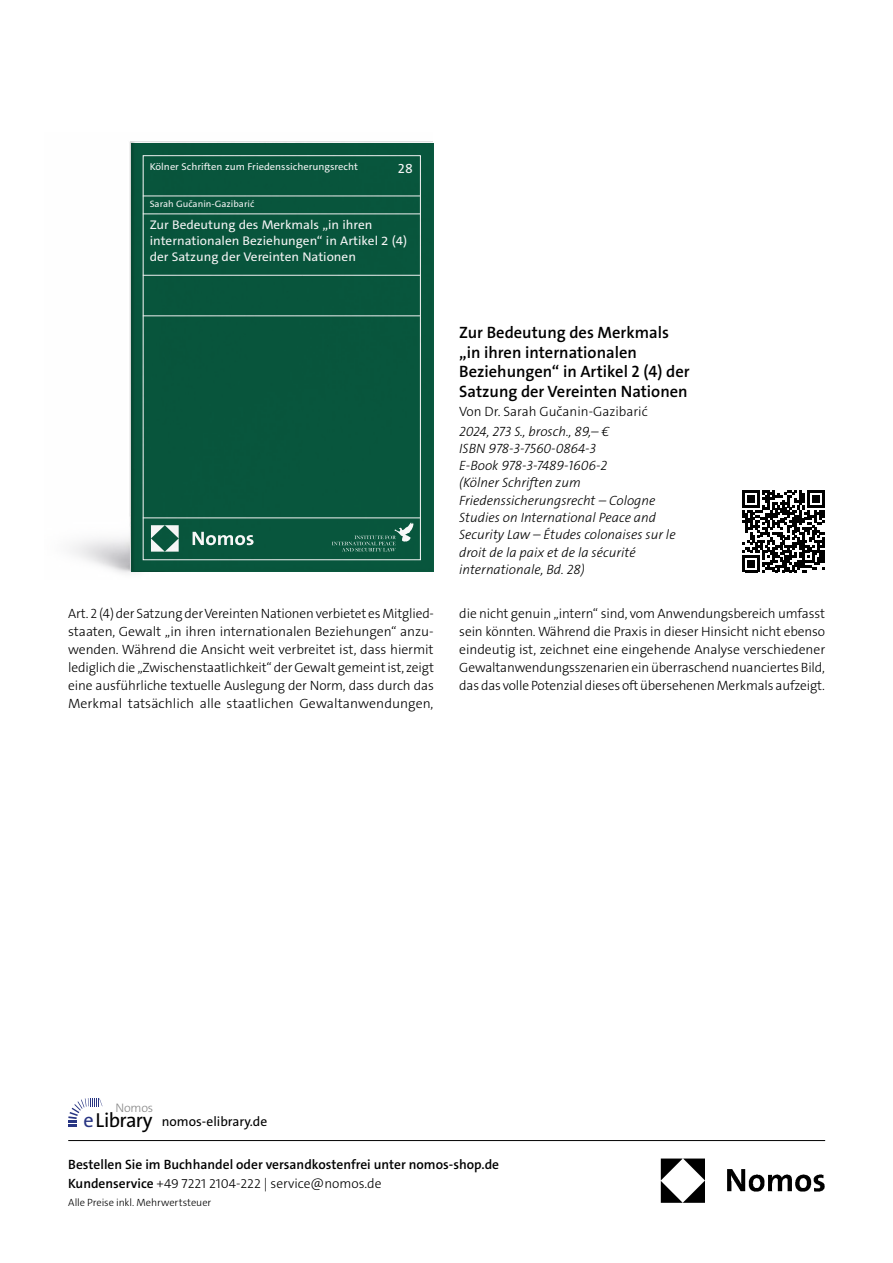
<style>
.page{position:relative;width:893px;height:1263px;background:#fff}
.page>*{position:absolute;margin:0;border:0;box-sizing:border-box;transform-origin:0 0}
.t1{font:20.4px "The Sans Os F";letter-spacing:-.03em;color:#000}
.t2{font:600 16.5px/19.5px "The Sans Os F";color:#000}
.t3{font:300 13.5px/18px "The Sans Os F";color:#000;text-align:justify}
.t4{font:italic 300 13.5px/17.2px "The Sans Os F";color:#000}
.t5{font:600 13.5px/19.5px "The Sans C5";color:#000}
.t6{font:13.5px "The Sans C5";color:#000}
.t7{font:13.35px "The Sans C5";color:#fff;scale:1.05 1}
.t8{font:12.6px/16px "The Sans C5";color:#fff;scale:1.05 1}
.t9{font:300 12.45px "The Sans Os F";letter-spacing:-.02em;color:#878787}
.t10{font:300 10.5px "The Sans C5";letter-spacing:-.005em;color:#000}
.t11{font:10.05px "The Sans C5";color:#fff;scale:1.05 1}
.t12{font:9.3px "The Sans C5";color:#fff;scale:1.05 1}
.s1{color:#283583}
.s2{font-weight:300}
</style>
<div class="page">
<img style="left:660px;top:1158px;width:165px;height:45px">
<hr style="left:68px;top:1140px;width:757px;height:1px;background:#000">
<img style="left:71px;top:141px;width:361px;height:433px">
<div style="left:131px;top:143px;width:303px;height:429px;background:#09593f"></div>
<div style="left:143px;top:155px;width:278px;height:405px;border:1px solid #fff"></div>
<hr style="left:143px;top:196px;width:277px;height:1px;background:#fff">
<hr style="left:143px;top:275px;width:277px;height:1px;background:#fff">
<hr style="left:143px;top:315px;width:277px;height:1px;background:#fff">
<hr style="left:143px;top:517px;width:277px;height:1px;background:#fff">
<hr style="left:143px;top:214px;width:277px;height:1px;background:#fff">
<svg style="left:332px;top:522px;width:82px;height:29px"></svg>
<svg style="left:193px;top:532px;width:61px;height:13px"></svg>
<svg style="left:151px;top:525px;width:28px;height:27px"></svg>
<svg style="left:68px;top:1098px;width:34px;height:29px"></svg>
<svg style="left:742px;top:490px;width:82px;height:82px"></svg>
<p class="t11" style="left:150px;top:160px;width:200px">Kölner Schriften zum Friedenssicherungsrecht</p>
<p class="t7" style="left:398px;top:160px;width:16px">28</p>
<p class="t12" style="left:150px;top:198px;width:101px">Sarah Gučanin-Gazibarić</p>
<p class="t8" style="left:150px;top:217px;width:247px">Zur Bedeutung des Merkmals „in ihren internationalen Beziehungen“ in Artikel 2 (4) der Satzung der Vereinten Nationen</p>
<p class="t2" style="left:459px;top:323px;width:232px">Zur Bedeutung des Merkmals „in ihren internationalen<br>Beziehungen“ in Artikel 2 (4) der<br>Satzung der Vereinten Nationen</p>
<p class="t3" style="left:459px;top:403px;width:190px">Von Dr. Sarah Gučanin-Gazibarić</p>
<p class="t4" style="left:459px;top:423px;width:218px">2024, 273 S., brosch., 89,– €<br>ISBN 978-3-7560-0864-3<br>E-Book 978-3-7489-1606-2<br>(Kölner Schriften zum<br>Friedenssicherungsrecht – Cologne<br>Studies on International Peace and<br>Security Law – Études colonaises sur le droit de la paix et de la sécurité internationale, Bd. 28)</p>
<p class="t3" style="left:68px;top:605px;width:367px">Art. 2 (4) der Satzung der Vereinten Nationen verbietet es Mitglied&shy;staaten, Gewalt „in ihren internationalen Beziehungen“ anzu&shy;wenden. Während die Ansicht weit verbreitet ist, dass hiermit lediglich die „Zwischenstaatlichkeit“ der Gewalt gemeint ist, zeigt eine ausführliche textuelle Auslegung der Norm, dass durch das Merkmal tatsächlich alle staatlichen Gewaltanwendungen,</p>
<p class="t3" style="left:459px;top:605px;width:367px">die nicht genuin „intern“ sind, vom Anwendungsbereich umfasst sein könnten. Während die Praxis in dieser Hinsicht nicht ebenso eindeutig ist, zeichnet eine eingehende Analyse verschiedener Gewaltanwendungsszenarien ein überraschend nuanciertes Bild, das das volle Potenzial dieses oft übersehenen Merkmals aufzeigt.</p>
<p class="t9" style="left:115px;top:1099px;width:39px">Nomos</p>
<h1 class="t1" style="left:83px;top:1112px;width:71px"><span class="s1">e</span>Library</h1>
<p class="t6" style="left:162px;top:1112px;width:107px">nomos-elibrary.de</p>
<p class="t5" style="left:68px;top:1154px;width:432px">Bestellen Sie im Buchhandel oder versandkostenfrei unter nomos-shop.de<br>Kundenservice <span class="s2">+49 7221 2104-222 | service@nomos.de</span></p>
<p class="t10" style="left:68px;top:1196px;width:145px">Alle Preise inkl. Mehrwertsteuer</p>
</div>
